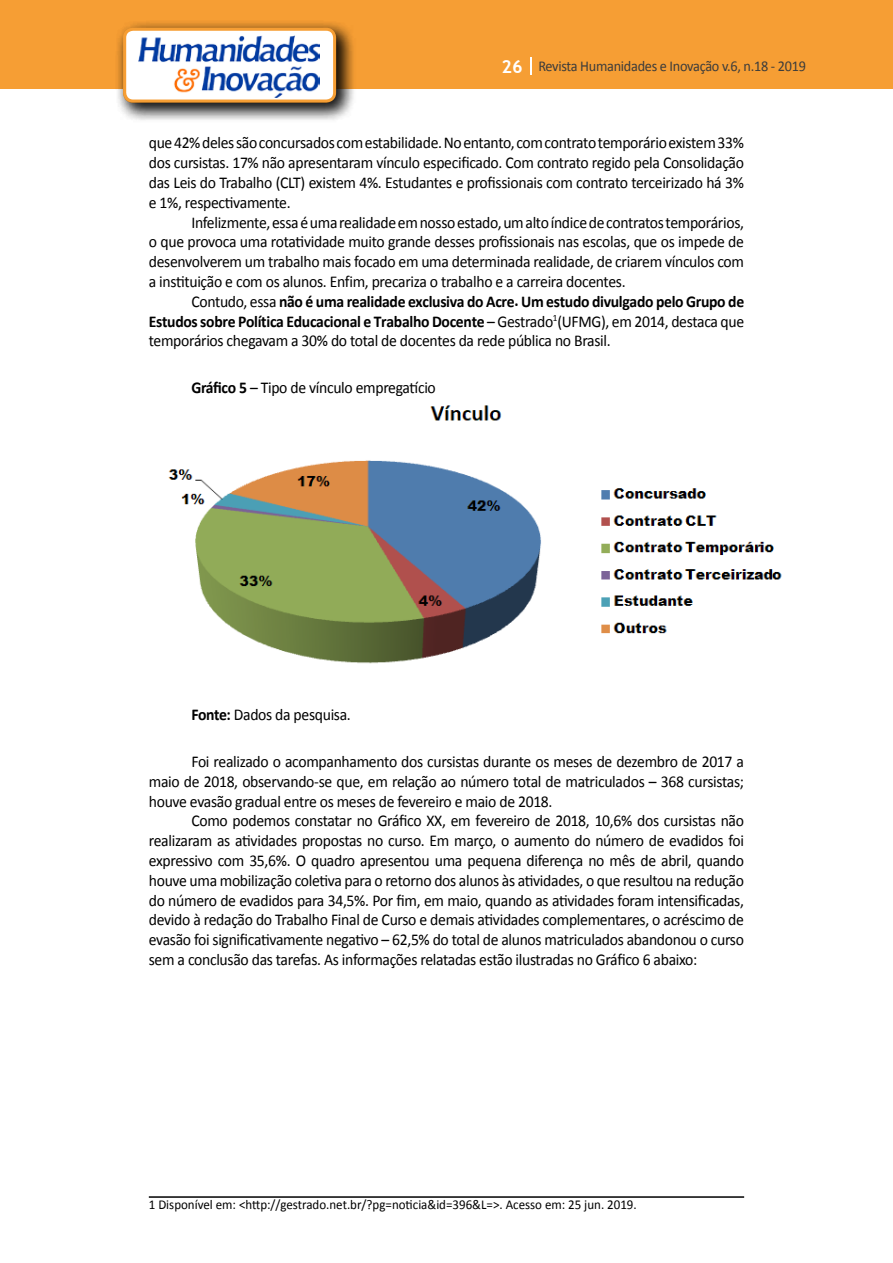
<style>
.page{position:relative;width:893px;height:1263px;background:#fff}
.page>*{position:absolute;margin:0;border:0;box-sizing:border-box;transform-origin:0 0}
.t1{font:16.5px/19.8px "Calibri";letter-spacing:-.02em;color:#000;text-align:justify;scale:.95 1}
.t2{font:15px "Calibri";letter-spacing:-.02em;color:#3c3c3b;scale:.95 1}
.t3{font:13.5px "Calibri";color:#000;scale:.96 1}
.s1{font-family:"Trebuchet MS";font-weight:700;font-size:18px;color:#fff}
.s2{font-weight:700}
</style>
<div class="page">
<div style="left:0;top:0;width:893px;height:88px;background:#f69e34"></div>
<svg style="left:530px;top:57px;width:2px;height:18px"></svg>
<div style="left:115px;top:19px;width:241px;height:104px;background:#000;opacity:.75"></div>
<div style="left:125px;top:29px;width:210px;height:72px;background:#fff;border-radius:9px"></div>
<img style="left:138px;top:35px;width:181px;height:62px">
<div style="left:123px;top:28px;width:213px;height:75px;border:3px solid #f69e34;border-radius:9px"></div>
<img style="left:168px;top:405px;width:614px;height:259px">
<hr style="left:149px;top:1196px;width:595px;height:2px;background:#000">
<p class="t2" style="left:501px;top:57px;width:322px"><span class="s1">26</span> Revista Humanidades e Inovação v.6, n.18 - 2019</p>
<p class="t1" style="left:149px;top:133px;width:628px">que 42% deles são concursados com estabilidade. No entanto, com contrato temporário existem 33% dos cursistas. 17% não apresentaram vínculo especificado. Com contrato regido pela Consolidação das Leis do Trabalho (CLT) existem 4%. Estudantes e profissionais com contrato terceirizado há 3% e 1%, respectivamente.</p>
<p class="t1" style="left:149px;top:212px;width:628px;text-indent:43px">Infelizmente, essa é uma realidade em nosso estado, um alto índice de contratos temporários, o que provoca uma rotatividade muito grande desses profissionais nas escolas, que os impede de desenvolverem um trabalho mais focado em uma determinada realidade, de criarem vínculos com a instituição e com os alunos. Enfim, precariza o trabalho e a carreira docentes.</p>
<p class="t1" style="left:149px;top:292px;width:628px;text-indent:43px">Contudo, essa <span class="s2">não é uma realidade exclusiva do Acre. Um estudo divulgado pelo Grupo de Estudos sobre Política Educacional e Trabalho Docente</span> – Gestrado<sup>1</sup>(UFMG), em 2014, destaca que temporários chegavam a 30% do total de docentes da rede pública no Brasil.</p>
<p class="t1" style="left:191px;top:378px;width:259px"><span class="s2">Gráfico 5</span> – Tipo de vínculo empregatício</p>
<p class="t1" style="left:191px;top:705px;width:169px"><span class="s2">Fonte:</span> Dados da pesquisa.</p>
<p class="t1" style="left:149px;top:752px;width:628px;text-indent:43px">Foi realizado o acompanhamento dos cursistas durante os meses de dezembro de 2017 a maio de 2018, observando-se que, em relação ao número total de matriculados – 368 cursistas; houve evasão gradual entre os meses de fevereiro e maio de 2018.</p>
<p class="t1" style="left:149px;top:811px;width:628px;text-indent:43px">Como podemos constatar no Gráfico XX, em fevereiro de 2018, 10,6% dos cursistas não realizaram as atividades propostas no curso. Em março, o aumento do número de evadidos foi expressivo com 35,6%. O quadro apresentou uma pequena diferença no mês de abril, quando houve uma mobilização coletiva para o retorno dos alunos às atividades, o que resultou na redução do número de evadidos para 34,5%. Por fim, em maio, quando as atividades foram intensificadas, devido à redação do Trabalho Final de Curso e demais atividades complementares, o acréscimo de evasão foi significativamente negativo – 62,5% do total de alunos matriculados abandonou o curso sem a conclusão das tarefas. As informações relatadas estão ilustradas no Gráfico 6 abaixo:</p>
<p class="t3" style="left:149px;top:1196px;width:510px">1 Disponível em: &lt;http://gestrado.net.br/?pg=noticia&amp;id=396&amp;L=&gt;. Acesso em: 25 jun. 2019.</p>
</div>
